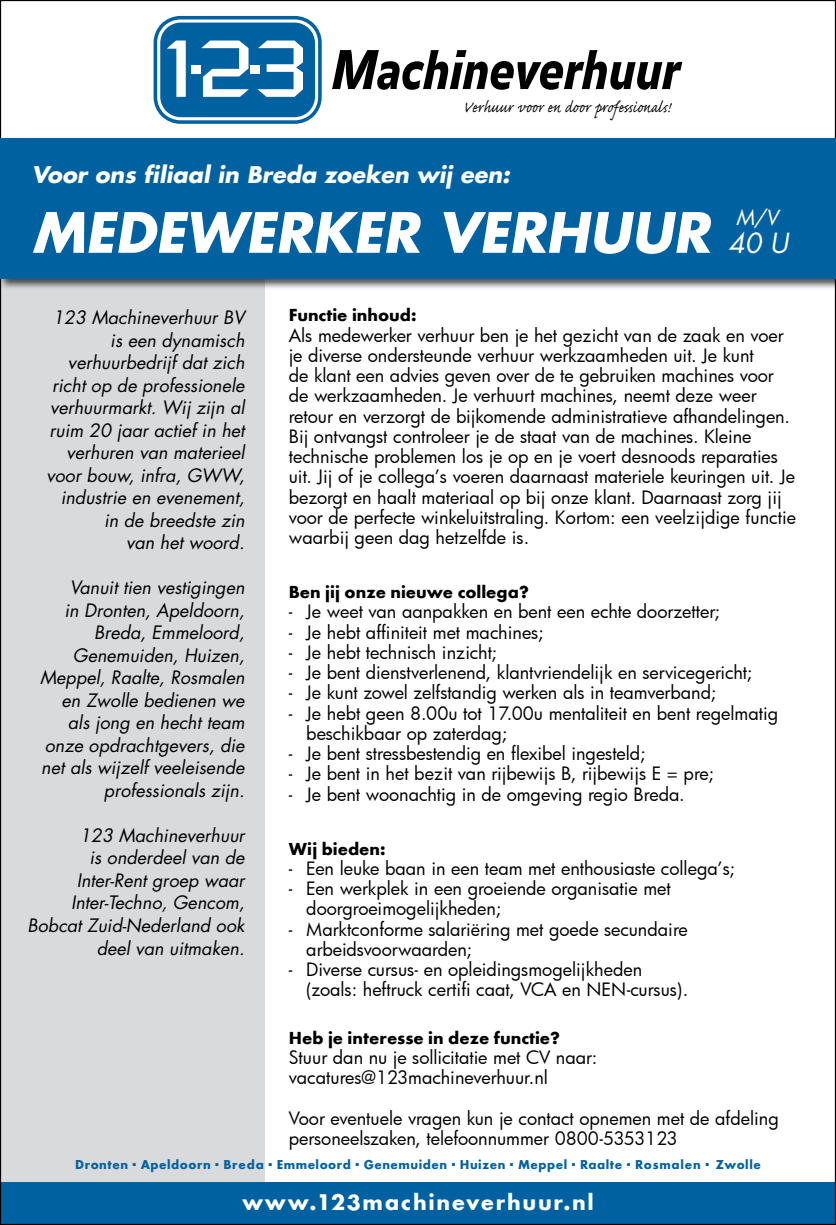
<style>
.page{position:relative;width:836px;height:1225px;background:#fff}
.page>*{position:absolute;margin:0;border:0;box-sizing:border-box;transform-origin:0 0}
.t1{font:italic 700 54px "Futura";color:#fff}
.t2{font:23.4px "Futura T Bold";letter-spacing:.07em;color:#fff}
.t3{font:italic 700 22.28px "Futura";color:#fff}
.t4{font:italic 20.25px "Futura";color:#fff}
.t5{font:20.03px "Caflisch Script Pro";letter-spacing:.01em;color:#000;scale:.9 1}
.t6{font:18px/20.2px "Futura";color:#000}
.t7{font:italic 18px/22.5px "Futura";color:#000;text-align:right}
.t8{font:18px "Futura T Bold";color:#000}
.t9{font:13.28px "Futura T Bold";letter-spacing:.04em;color:#0061a1}
.s1{font-weight:400;font-size:27px}
</style>
<div class="page">
<div style="left:0;top:260px;width:264px;height:938px;background:#d9dadb"></div>
<svg style="left:332px;top:50px;width:350px;height:40px"></svg>
<svg style="left:153px;top:16px;width:169px;height:108px"></svg>
<div style="left:0;top:1182px;width:836px;height:43px;background:#0061a1"></div>
<div style="left:0;top:136px;width:836px;height:155px;background:#000;opacity:.7"></div>
<div style="left:0;top:138px;width:836px;height:141px;background:#0061a1"></div>
<p class="t5" style="left:463px;top:97px;width:231px">Verhuur voor en door professionals!</p>
<p class="t3" style="left:32px;top:159px;width:479px">Voor ons filiaal in Breda zoeken wij een:</p>
<h1 class="t1" style="left:32px;top:195px;width:757px">MEDEWERKER VERHUUR <span class="s1">40 U</span></h1>
<p class="t4" style="left:736px;top:205px;width:44px">M/V</p>
<p class="t7" style="left:46px;top:307px;width:199px">123 Machineverhuur BV is een dynamisch verhuurbedrijf dat zich richt op de professionele verhuurmarkt. Wij zijn al ruim 20 jaar actief in het verhuren van materieel voor bouw, infra, GWW, industrie en evenement, in de breedste zin<br>van het woord.</p>
<p class="t7" style="left:40px;top:577px;width:206px">Vanuit tien vestigingen<br>in Dronten, Apeldoorn,<br>Breda, Emmeloord,<br>Genemuiden, Huizen,<br>Meppel, Raalte, Rosmalen en Zwolle bedienen we als jong en hecht team onze opdrachtgevers, die net als wijzelf veeleisende professionals zijn.</p>
<p class="t7" style="left:28px;top:824px;width:218px">123 Machineverhuur<br>is onderdeel van de<br>Inter-Rent groep waar<br>Inter-Techno, Gencom,<br>Bobcat Zuid-Nederland ook deel van uitmaken.</p>
<p class="t8" style="left:289px;top:304px;width:129px">Functie inhoud:</p>
<p class="t6" style="left:289px;top:324px;width:509px">Als medewerker verhuur ben je het gezicht van de zaak en voer je diverse ondersteunde verhuur werkzaamheden uit. Je kunt<br>de klant een advies geven over de te gebruiken machines voor de werkzaamheden. Je verhuurt machines, neemt deze weer retour en verzorgt de bijkomende administratieve afhandelingen.<br>Bij ontvangst controleer je de staat van de machines. Kleine technische problemen los je op en je voert desnoods reparaties uit. Jij of je collega’s voeren daarnaast materiele keuringen uit. Je bezorgt en haalt materiaal op bij onze klant. Daarnaast zorg jij voor de perfecte winkeluitstraling. Kortom: een veelzijdige functie waarbij geen dag hetzelfde is.</p>
<p class="t8" style="left:289px;top:581px;width:242px">Ben jij onze nieuwe collega?</p>
<p class="t6" style="left:289px;top:601px;width:433px">- Je weet van aanpakken en bent een echte doorzetter;</p>
<p class="t6" style="left:289px;top:621px;width:257px">- Je hebt affiniteit met machines;</p>
<p class="t6" style="left:289px;top:642px;width:210px">- Je hebt technisch inzicht;</p>
<p class="t6" style="left:289px;top:662px;width:465px">- Je bent dienstverlenend, klantvriendelijk en servicegericht;</p>
<p class="t6" style="left:289px;top:682px;width:429px">- Je kunt zowel zelfstandig werken als in teamverband;</p>
<p class="t6" style="left:306px;top:702px;width:473px;text-indent:-18px">- Je hebt geen 8.00u tot 17.00u mentaliteit en bent regelmatig beschikbaar op zaterdag;</p>
<p class="t6" style="left:289px;top:743px;width:358px">- Je bent stressbestendig en flexibel ingesteld;</p>
<p class="t6" style="left:289px;top:763px;width:427px">- Je bent in het bezit van rijbewijs B, rijbewijs E = pre;</p>
<p class="t6" style="left:289px;top:783px;width:397px">- Je bent woonachtig in de omgeving regio Breda.</p>
<p class="t8" style="left:289px;top:838px;width:98px">Wij bieden:</p>
<p class="t6" style="left:289px;top:858px;width:448px">- Een leuke baan in een team met enthousiaste collega’s;</p>
<p class="t6" style="left:306px;top:878px;width:366px;text-indent:-18px">- Een werkplek in een groeiende organisatie met doorgroeimogelijkheden;</p>
<p class="t6" style="left:306px;top:918px;width:383px;text-indent:-18px">- Marktconforme salariëring met goede secundaire arbeidsvoorwaarden;</p>
<p class="t6" style="left:306px;top:959px;width:383px;text-indent:-18px">- Diverse cursus- en opleidingsmogelijkheden (zoals: heftruck certifi caat, VCA en NEN-cursus).</p>
<p class="t8" style="left:289px;top:1027px;width:273px">Heb je interesse in deze functie?</p>
<p class="t6" style="left:289px;top:1047px;width:310px">Stuur dan nu je sollicitatie met CV naar: vacatures@123machineverhuur.nl</p>
<p class="t6" style="left:289px;top:1107px;width:491px">Voor eventuele vragen kun je contact opnemen met de afdeling personeelszaken, telefoonnummer 0800-5353123</p>
<p class="t9" style="left:75px;top:1156px;width:687px">Dronten <sup>■</sup> Apeldoorn <sup>■</sup> Breda <sup>■</sup> Emmeloord <sup>■</sup> Genemuiden <sup>■</sup> Huizen <sup>■</sup> Meppel <sup>■</sup> Raalte <sup>■</sup> Rosmalen <sup>■</sup> Zwolle</p>
<h2 class="t2" style="left:242px;top:1188px;width:353px">www.123machineverhuur.nl</h2>
</div>
